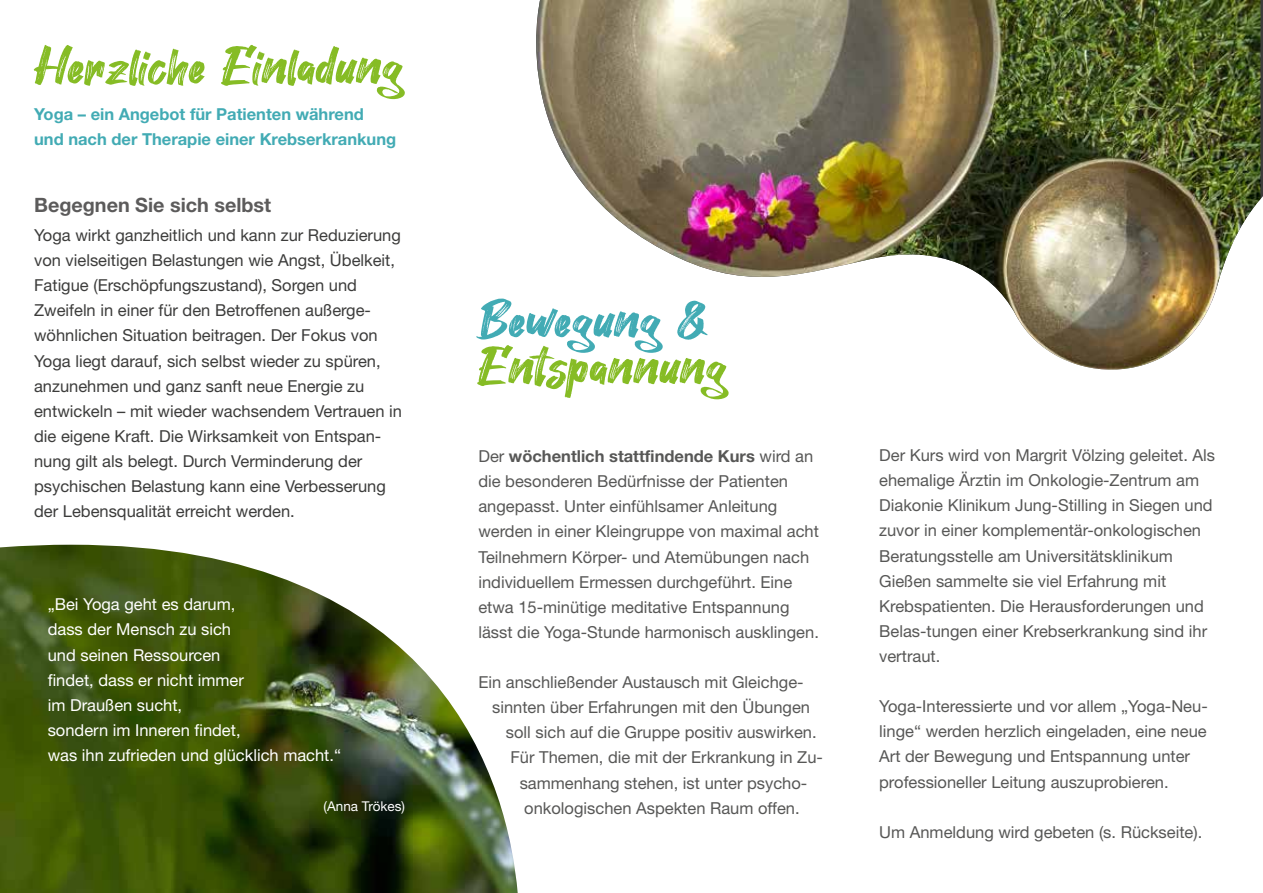
<style>
.page{position:relative;width:1263px;height:893px;background:#fff}
.page>*{position:absolute;margin:0;border:0;box-sizing:border-box;transform-origin:0 0}
.t1{font:54px "Hey August";color:#86bc25}
.t2{font:54px "Hey August";color:#42abb4}
.t3{font:700 19.8px "Helvetica Neue LT Pro";color:#5c5b5b}
.t4{font:16.5px/25px "Helvetica Neue LT Std";color:#575756}
.t5{font:16.5px/25px "Helvetica Neue LT Std";color:#3c3c3b}
.t6{font:16.5px/25px "Helvetica Neue LT Std";color:#fff}
.t7{font:700 16.5px/25px "Helvetica Neue LT Pro";color:#42abb4}
.t8{font:700 16.5px "Helvetica Neue LT Pro";color:#575756}
.t9{font:13.5px "Helvetica Neue LT Std";color:#fff}
.s1{font-family:"Helvetica Neue LT Std";font-weight:400}
</style>
<div class="page">
<img style="left:0;top:545px;width:518px;height:348px">
<img style="left:536px;top:0;width:724px;height:370px">
<h1 class="t1" style="left:34px;top:38px;width:371px">Herzliche Einladung</h1>
<p class="t7" style="left:34px;top:101px;width:364px">Yoga – ein Angebot für Patienten während und nach der Therapie einer Krebserkrankung</p>
<p class="t3" style="left:34px;top:193px;width:239px">Begegnen Sie sich selbst</p>
<p class="t5" style="left:34px;top:222px;width:369px">Yoga wirkt ganzheitlich und kann zur Reduzierung von vielseitigen Belastungen wie Angst, Übelkeit, Fatigue (Erschöpfungszustand), Sorgen und Zweifeln in einer für den Betroffenen außerge&shy;wöhnlichen Situation beitragen. Der Fokus von Yoga liegt darauf, sich selbst wieder zu spüren, anzunehmen und ganz sanft neue Energie zu entwickeln – mit wieder wachsendem Vertrauen in die eigene Kraft. Die Wirksamkeit von Entspan&shy;nung gilt als belegt. Durch Verminderung der psychischen Belastung kann eine Verbesserung der Lebensqualität erreicht werden.</p>
<p class="t6" style="left:48px;top:592px;width:295px">„Bei Yoga geht es darum,<br>dass der Mensch zu sich<br>und seinen Ressourcen<br>findet, dass er nicht immer<br>im Draußen sucht,<br>sondern im Inneren findet,<br>was ihn zufrieden und glücklich macht.“</p>
<p class="t9" style="left:324px;top:798px;width:83px">(Anna Trökes)</p>
<h1 class="t2" style="left:478px;top:291px;width:232px">Bewegung &amp;</h1>
<h1 class="t1" style="left:478px;top:338px;width:250px">Entspannung</h1>
<p class="t8" style="left:478px;top:446px;width:336px"><span class="s1">Der</span> wöchentlich stattfindende Kurs <span class="s1">wird an</span></p>
<p class="t4" style="left:478px;top:469px;width:342px">die besonderen Bedürfnisse der Patienten angepasst. Unter einfühlsamer Anleitung werden in einer Kleingruppe von maximal acht Teilnehmern Körper- und Atemübungen nach individuellem Ermessen durchgeführt. Eine etwa 15-minütige meditative Entspannung lässt die Yoga-Stunde harmonisch ausklingen.</p>
<p class="t4" style="left:478px;top:669px;width:327px">Ein anschließender Austausch mit Gleichge-</p>
<p class="t4" style="left:492px;top:695px;width:319px">sinnten über Erfahrungen mit den Übungen</p>
<p class="t4" style="left:506px;top:720px;width:312px">soll sich auf die Gruppe positiv auswirken.</p>
<p class="t4" style="left:510px;top:745px;width:314px">Für Themen, die mit der Erkrankung in Zu-</p>
<p class="t4" style="left:520px;top:770px;width:289px">sammenhang stehen, ist unter psycho-</p>
<p class="t4" style="left:524px;top:795px;width:277px">onkologischen Aspekten Raum offen.</p>
<p class="t4" style="left:879px;top:442px;width:337px">Der Kurs wird von Margrit Völzing geleitet. Als ehemalige Ärztin im Onkologie-Zentrum am Diakonie Klinikum Jung-Stilling in Siegen und zuvor in einer komplementär-onkologischen Beratungsstelle am Universitätsklinikum Gießen sammelte sie viel Erfahrung mit Krebspatienten. Die Herausforderungen und Belas-tungen einer Krebserkrankung sind ihr vertraut.</p>
<p class="t4" style="left:879px;top:694px;width:330px">Yoga-Interessierte und vor allem „Yoga-Neu&shy;linge“ werden herzlich eingeladen, eine neue Art der Bewegung und Entspannung unter professioneller Leitung auszuprobieren.</p>
<p class="t4" style="left:879px;top:819px;width:325px">Um Anmeldung wird gebeten (s. Rückseite).</p>
</div>
